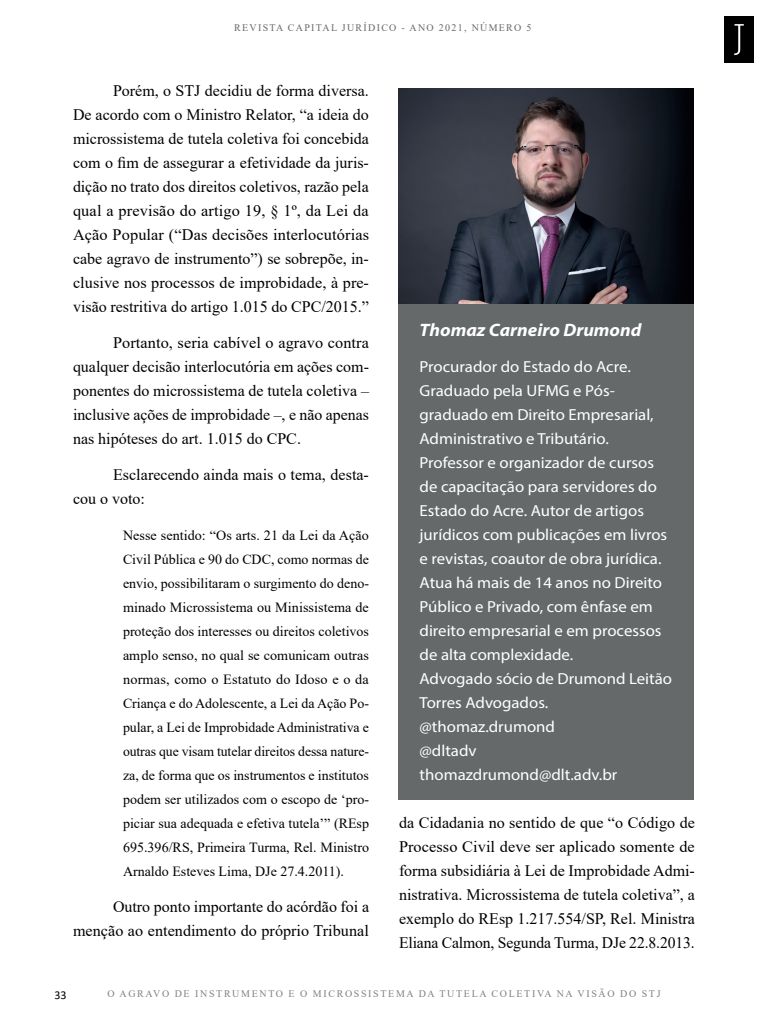
<style>
.page{position:relative;width:768px;height:1024px;background:#fff}
.page>*{position:absolute;margin:0;border:0;box-sizing:border-box;transform-origin:0 0}
.t1{font:italic 700 18px "Myriad Pro";color:#fff;scale:1.05 1}
.t2{font:16px/24px "Times New Roman";color:#000001;text-align:justify}
.t3{font:16px/24px "Myriad Pro";color:#fff;scale:1.05 1}
.t4{font:14px/24px "Times New Roman";color:#000001;text-align:justify}
.t5{font:12px "Calibri";color:#000001}
.t6{font:10px "Times New Roman";letter-spacing:.165em;color:#7d8081}
.t7{font:10px "Times New Roman";letter-spacing:.13em;color:#65696a}
</style>
<div class="page">
<img style="left:724px;top:16px;width:30px;height:47px">
<div style="left:398px;top:298px;width:296px;height:502px;background:#65696a"></div>
<img style="left:398px;top:88px;width:296px;height:216px">
<p class="t7" style="left:234px;top:20px;width:299px">REVISTA CAPITAL JURÍDICO - ANO 2021, NÚMERO 5</p>
<p class="t2" style="left:73px;top:78px;width:298px;text-indent:40px">Porém, o STJ decidiu de forma diversa.<br>De acordo com o Ministro Relator, “a ideia do microssistema de tutela coletiva foi concebida com o fim de assegurar a efetividade da juris&shy;dição no trato dos direitos coletivos, razão pela qual a previsão do artigo 19, § 1º, da Lei da Ação Popular (“Das decisões interlocutórias cabe agravo de instrumento”) se sobrepõe, in&shy;clusive nos processos de improbidade, à pre&shy;visão restritiva do artigo 1.015 do CPC/2015.”</p>
<p class="t2" style="left:73px;top:330px;width:298px;text-indent:40px">Portanto, seria cabível o agravo contra qualquer decisão interlocutória em ações com&shy;ponentes do microssistema de tutela coletiva – inclusive ações de improbidade –, e não apenas nas hipóteses do art. 1.015 do CPC.</p>
<p class="t2" style="left:73px;top:462px;width:297px;text-indent:40px">Esclarecendo ainda mais o tema, desta&shy;cou o voto:</p>
<p class="t4" style="left:123px;top:523px;width:248px">Nesse sentido: “Os arts. 21 da Lei da Ação Civil Pública e 90 do CDC, como normas de envio, possibilitaram o surgimento do deno&shy;minado Microssistema ou Minissistema de proteção dos interesses ou direitos coletivos amplo senso, no qual se comunicam outras normas, como o Estatuto do Idoso e o da Criança e do Adolescente, a Lei da Ação Po&shy;pular, a Lei de Improbidade Administrativa e outras que visam tutelar direitos dessa nature&shy;za, de forma que os instrumentos e institutos podem ser utilizados com o escopo de ‘pro&shy;piciar sua adequada e efetiva tutela’” (REsp 695.396/RS, Primeira Turma, Rel. Ministro Arnaldo Esteves Lima, DJe 27.4.2011).</p>
<p class="t2" style="left:73px;top:894px;width:298px;text-align:right">Outro ponto importante do acórdão foi a menção ao entendimento do próprio Tribunal</p>
<p class="t1" style="left:420px;top:318px;width:213px">Thomaz Carneiro Drumond</p>
<p class="t3" style="left:420px;top:354px;width:242px">Procurador do Estado do Acre.<br>Graduado pela UFMG e Pós&shy;graduado em Direito Empresarial,<br>Administrativo e Tributário.<br>Professor e organizador de cursos de capacitação para servidores do<br>Estado do Acre. Autor de artigos jurídicos com publicações em livros e revistas, coautor de obra jurídica.<br>Atua há mais de 14 anos no Direito<br>Público e Privado, com ênfase em direito empresarial e em processos de alta complexidade.<br>Advogado sócio de Drumond Leitão<br>Torres Advogados. @thomaz.drumond<br>@dltadv thomazdrumond@dlt.adv.br</p>
<p class="t2" style="left:399px;top:810px;width:298px">da Cidadania no sentido de que “o Código de Processo Civil deve ser aplicado somente de forma subsidiária à Lei de Improbidade Admi&shy;nistrativa. Microssistema de tutela coletiva”, a exemplo do REsp 1.217.554/SP, Rel. Ministra Eliana Calmon, Segunda Turma, DJe 22.8.2013.</p>
<p class="t5" style="left:55px;top:987px;width:14px">33</p>
<p class="t6" style="left:107px;top:987px;width:22px">O agravo</p>
<p class="t6" style="left:175px;top:987px;width:9px">de</p>
<p class="t6" style="left:195px;top:987px;width:9px">instrumento</p>
<p class="t6" style="left:289px;top:987px;width:33px">eomicrossistema</p>
<p class="t6" style="left:419px;top:987px;width:9px">da</p>
<p class="t6" style="left:440px;top:987px;width:9px">tutela</p>
<p class="t6" style="left:492px;top:987px;width:9px">coletiva</p>
<p class="t6" style="left:557px;top:987px;width:10px">na</p>
<p class="t6" style="left:578px;top:987px;width:8px">vis</p>
<p class="t6" style="left:599px;top:987px;width:31px">ão do</p>
<p class="t6" style="left:642px;top:987px;width:20px">STJ</p>
</div>
